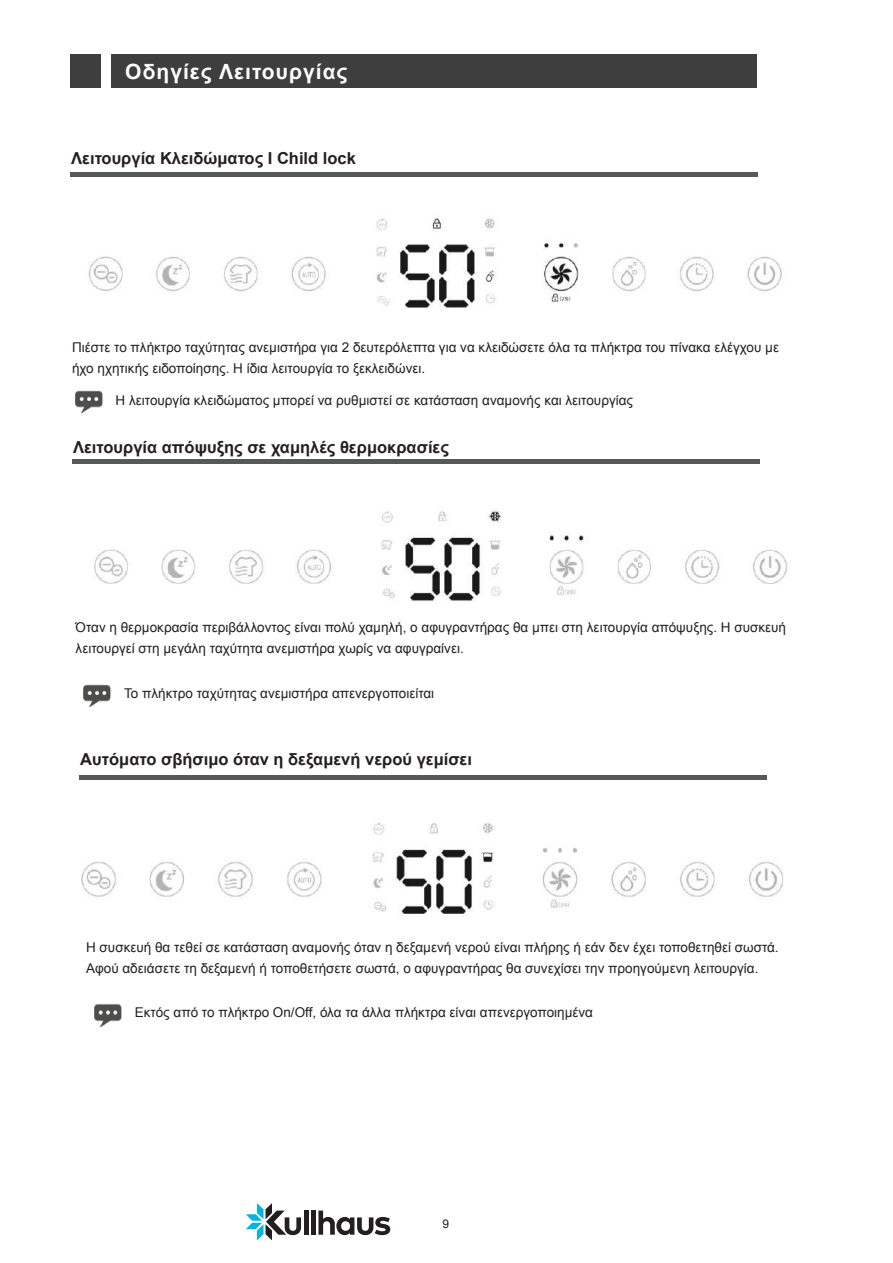
<style>
.page{position:relative;width:893px;height:1263px;background:#fff}
.page>*{position:absolute;margin:0;border:0;box-sizing:border-box;transform-origin:0 0}
.t1{font:700 21px "Arial";letter-spacing:.05em;color:#fff}
.t2{font:700 16.5px "Arial";color:#231f20}
.t3{font:13.5px/21px "Arial";color:#231f20}
.t4{font:12px "Arial";color:#231f20}
</style>
<div class="page">
<hr style="left:304px;top:1210px;width:4px;height:25px;background:#231f20">
<div style="left:311px;top:1210px;width:5px;height:25px;background:#231f20"></div>
<svg style="left:318px;top:1210px;width:72px;height:25px"></svg>
<svg style="left:246px;top:1203px;width:55px;height:37px"></svg>
<div style="left:112px;top:55px;width:645px;height:33px;background:#3e3e3f"></div>
<div style="left:70px;top:55px;width:31px;height:33px;background:#3e3e3f"></div>
<div style="left:70px;top:172px;width:687px;height:5px;background:#57585a"></div>
<img style="left:88px;top:217px;width:694px;height:91px">
<div style="left:72px;top:459px;width:687px;height:5px;background:#57585a"></div>
<img style="left:94px;top:509px;width:694px;height:92px">
<img style="left:83px;top:684px;width:28px;height:22px">
<hr style="left:79px;top:776px;width:687px;height:4px;background:#57585a">
<img style="left:81px;top:822px;width:702px;height:95px">
<img style="left:94px;top:1003px;width:28px;height:23px">
<img style="left:75px;top:390px;width:28px;height:23px">
<h1 class="t1" style="left:125px;top:58px;width:224px">Οδηγίες Λειτουργίας</h1>
<p class="t2" style="left:71px;top:148px;width:286px">Λειτουργία Κλειδώματος Ι Child lock</p>
<p class="t3" style="left:72px;top:337px;width:709px">Πιέστε το πλήκτρο ταχύτητας ανεμιστήρα για 2 δευτερόλεπτα για να κλειδώσετε όλα τα πλήκτρα του πίνακα ελέγχου με ήχο ηχητικής ειδοποίησης. Η ίδια λειτουργία το ξεκλειδώνει.</p>
<p class="t3" style="left:116px;top:390px;width:519px">Η λειτουργία κλειδώματος μπορεί να ρυθμιστεί σε κατάσταση αναμονής και λειτουργίας</p>
<p class="t2" style="left:73px;top:436px;width:377px">Λειτουργία απόψυξης σε χαμηλές θερμοκρασίες</p>
<p class="t3" style="left:76px;top:617px;width:712px">Όταν η θερμοκρασία περιβάλλοντος είναι πολύ χαμηλή, ο αφυγραντήρας θα μπει στη λειτουργία απόψυξης. Η συσκευή λειτουργεί στη μεγάλη ταχύτητα ανεμιστήρα χωρίς να αφυγραίνει.</p>
<p class="t3" style="left:124px;top:682px;width:312px">Το πλήκτρο ταχύτητας ανεμιστήρα απενεργοποιείται</p>
<p class="t2" style="left:80px;top:749px;width:393px">Αυτόματο σβήσιμο όταν η δεξαμενή νερού γεμίσει</p>
<p class="t3" style="left:86px;top:937px;width:694px">Η συσκευή θα τεθεί σε κατάσταση αναμονής όταν η δεξαμενή νερού είναι πλήρης ή εάν δεν έχει τοποθετηθεί σωστά.<br>Αφού αδειάσετε τη δεξαμενή ή τοποθετήσετε σωστά, ο αφυγραντήρας θα συνεχίσει την προηγούμενη λειτουργία.</p>
<p class="t3" style="left:135px;top:1002px;width:460px">Εκτός από το πλήκτρο On/Off, όλα τα άλλα πλήκτρα είναι απενεργοποιημένα</p>
<p class="t4" style="left:443px;top:1216px;width:8px">9</p>
</div>
